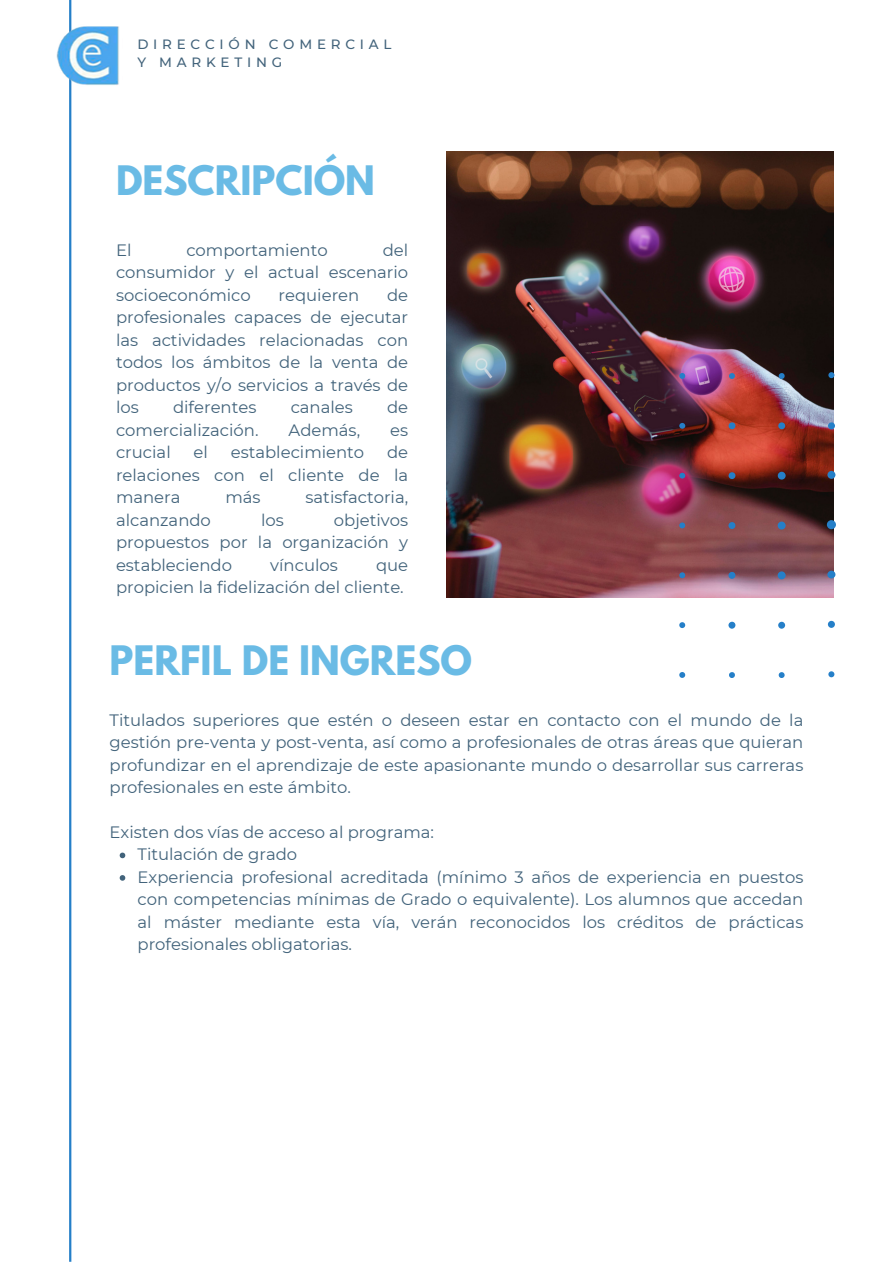
<style>
.page{position:relative;width:893px;height:1264px;background:#fff}
.page>*{position:absolute;margin:0;border:0;box-sizing:border-box;transform-origin:0 0}
.t1{font:700 36px "League Spartan";color:#6abbe5}
.t2{font:16.5px/22.5px "Montserrat";color:#42637b;text-align:justify}
.t3{font:500 13.5px/18px "Montserrat";letter-spacing:.355em;color:#42637b}
</style>
<div class="page">
<img style="left:446px;top:151px;width:387px;height:446px">
<hr style="left:69px;top:0;width:2px;height:1261px;background:#257fc8">
<img style="left:56px;top:21px;width:63px;height:68px">
<img style="left:679px;top:372px;width:157px;height:306px">
<svg style="left:120px;top:852px;width:5px;height:6px"></svg>
<svg style="left:120px;top:875px;width:5px;height:5px"></svg>
<p class="t3" style="left:137px;top:36px;width:256px">DIRECCIÓN COMERCIAL<br>Y MARKETING</p>
<p class="t1" style="left:116px;top:163px;width:260px">DESCRIPCIÓN</p>
<p class="t2" style="left:116px;top:239px;width:294px;text-indent:267px">del consumidor y el actual escenario socioeconómico</p>
<p class="t2" style="left:116px;top:239px;width:17px">El</p>
<p class="t2" style="left:186px;top:239px;width:143px">comportamiento</p>
<p class="t2" style="left:116px;top:283px;width:294px;text-indent:271px">de profesionales capaces de ejecutar las actividades relacionadas con todos los ámbitos de la venta de productos y/o servicios a través de los</p>
<p class="t2" style="left:278px;top:283px;width:82px">requieren</p>
<p class="t2" style="left:173px;top:396px;width:85px">diferentes</p>
<p class="t2" style="left:291px;top:396px;width:64px">canales</p>
<p class="t2" style="left:387px;top:396px;width:23px">de</p>
<p class="t2" style="left:116px;top:418px;width:144px">comercialización.</p>
<p class="t2" style="left:288px;top:418px;width:73px">Además,</p>
<p class="t2" style="left:390px;top:418px;width:19px">es</p>
<p class="t2" style="left:116px;top:441px;width:56px">crucial</p>
<p class="t2" style="left:193px;top:441px;width:16px">el</p>
<p class="t2" style="left:231px;top:441px;width:135px">establecimiento</p>
<p class="t2" style="left:116px;top:441px;width:294px;text-indent:271px">de relaciones con el cliente de la manera</p>
<p class="t2" style="left:225px;top:486px;width:37px">más</p>
<p class="t2" style="left:305px;top:486px;width:104px">satisfactoria,</p>
<p class="t2" style="left:116px;top:508px;width:294px;text-indent:218px">objetivos propuestos por la organización y estableciendo</p>
<p class="t2" style="left:116px;top:508px;width:96px">alcanzando</p>
<p class="t2" style="left:261px;top:508px;width:24px">los</p>
<p class="t2" style="left:270px;top:553px;width:69px">vínculos</p>
<p class="t2" style="left:116px;top:553px;width:294px;text-align:right">que<br>propicien la fidelización del cliente.</p>
<p class="t1" style="left:109px;top:642px;width:364px">PERFIL DE INGRESO</p>
<p class="t2" style="left:109px;top:708px;width:695px">Titulados superiores que estén o deseen estar en contacto con el mundo de la gestión pre-venta y post-venta, así como a profesionales de otras áreas que quieran profundizar en el aprendizaje de este apasionante mundo o desarrollar sus carreras profesionales en este ámbito.</p>
<p class="t2" style="left:109px;top:820px;width:326px">Existen dos vías de acceso al programa:</p>
<p class="t2" style="left:137px;top:843px;width:161px">Titulación de grado</p>
<p class="t2" style="left:137px;top:865px;width:667px">Experiencia profesional acreditada (mínimo 3 años de experiencia en puestos con competencias mínimas de Grado o equivalente). Los alumnos que accedan al máster mediante esta vía, verán reconocidos los créditos de prácticas profesionales obligatorias.</p>
</div>
